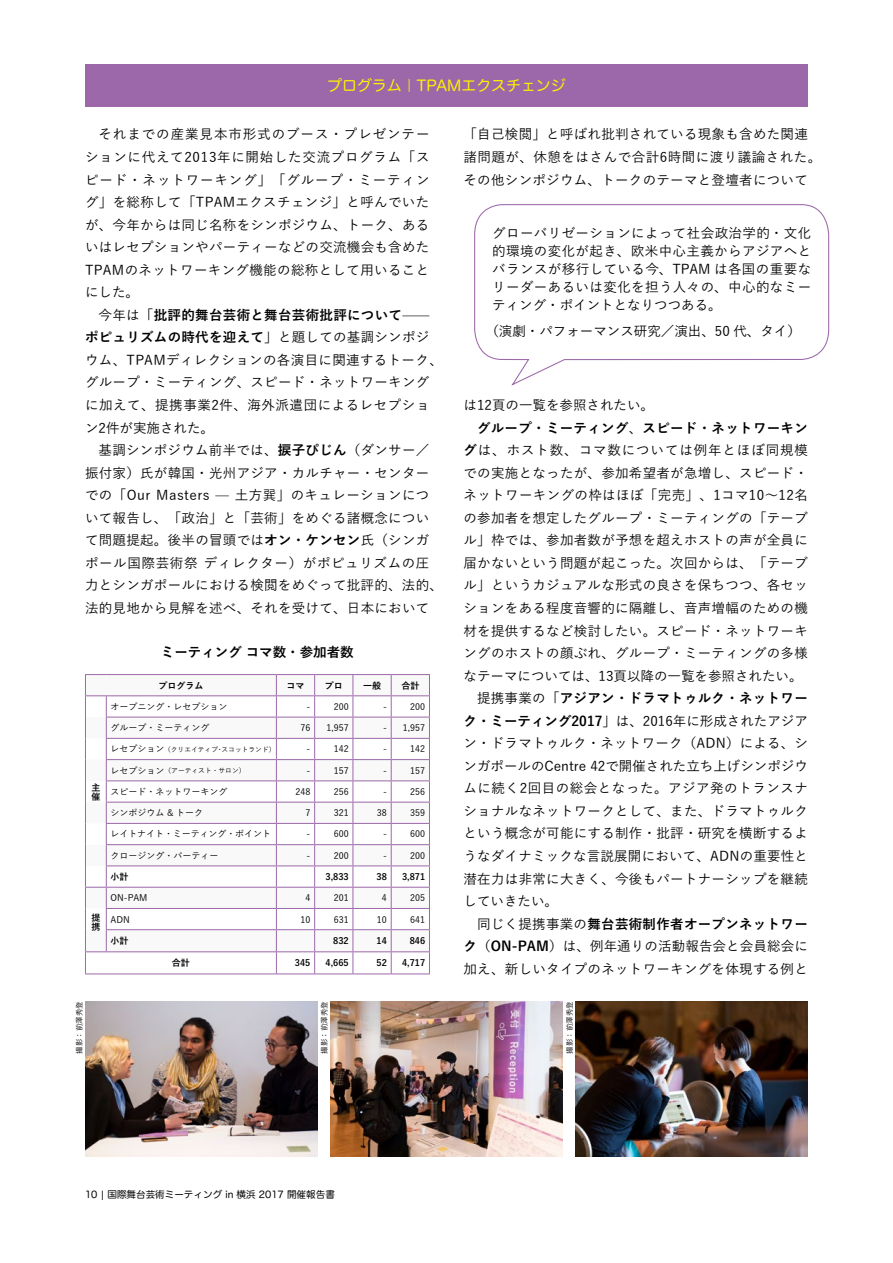
<style>
.page{position:relative;width:893px;height:1263px;background:#fff}
.page>*{position:absolute;margin:0;border:0;box-sizing:border-box;transform-origin:0 0}
.t1{font:14.85px "Hira Maru Pro N W4";color:#fff100}
.t2{font:500 13.5px/22.5px "Yu Go";letter-spacing:.02em;color:#000}
.t3{font:500 13.5px "Yu Go";color:#000}
.t4{font:700 13.5px "Yu Go";letter-spacing:.02em;color:#000}
.t5{font:500 13.5px "Yu Go";letter-spacing:.04em;color:#000}
.t6{font:500 13.5px "Yu Go";letter-spacing:.065em;color:#000}
.t7{font:700 13.5px "Yu Go";color:#000}
.t8{font:9.6px "Hira Maru Pro N W4";color:#000}
.t9{font:500 9px "Yu Go";color:#000}
.t10{font:700 9px/9px "Yu Go";color:#000}
.t11{font:500 7.5px "Yu Go";color:#000}
.t12{font:500 6.75px "Yu Go";color:#000}
.s1{font-weight:700}
.s2{font-size:9px}
.s3{font-weight:500}
</style>
<div class="page">
<div style="left:85px;top:64px;width:723px;height:42px;background:#9c68a9"></div>
<img style="left:85px;top:1001px;width:232px;height:156px">
<img style="left:575px;top:1001px;width:233px;height:156px">
<img style="left:330px;top:1001px;width:233px;height:156px">
<svg style="left:474px;top:204px;width:356px;height:182px"></svg>
<svg style="left:85px;top:674px;width:345px;height:300px"></svg>
<hr style="left:106px;top:973px;width:170px;height:1px;background:#9c68a9">
<hr style="left:276px;top:973px;width:39px;height:1px;background:#9c68a9">
<hr style="left:315px;top:973px;width:38px;height:1px;background:#9c68a9">
<hr style="left:353px;top:973px;width:38px;height:1px;background:#9c68a9">
<hr style="left:391px;top:973px;width:39px;height:1px;background:#9c68a9">
<p class="t1" style="left:327px;top:72px;width:240px">プログラム｜TPAMエクスチェンジ</p>
<p class="t2" style="left:85px;top:122px;width:346px;text-align:justify;text-indent:14px">それまでの産業見本市形式のブース・プレゼンテーションに代えて2013年に開始した交流プログラム「スピード・ネットワーキング」「グループ・ミーティング」を総称して「TPAMエクスチェンジ」と呼んでいたが、今年からは同じ名称をシンポジウム、トーク、あるいはレセプションやパーティーなどの交流機会も含めたTPAMのネットワーキング機能の総称として用いることにした。</p>
<p class="t2" style="left:85px;top:302px;width:359px;text-indent:14px">今年は「<span class="s1">批評的舞台芸術と舞台芸術批評について̶ポピュリズムの時代を迎えて</span>」と題しての基調シンポジウム、TPAMディレクションの各演目に関連するトーク、グループ・ミーティング、スピード・ネットワーキングに加えて、提携事業2件、海外派遣団によるレセプション2件が実施された。</p>
<p class="t2" style="left:85px;top:437px;width:359px;text-indent:14px">基調シンポジウム前半では、<span class="s1">捩子ぴじん</span>（ダンサー／振付家）氏が韓国・光州アジア・カルチャー・センターでの「Our Masters ̶ 土方巽」のキュレーションについて報告し、「政治」と「芸術」をめぐる諸概念について問題提起。後半の冒頭では<span class="s1">オン・ケンセン</span>氏（シンガポール国際芸術祭ディレクター）がポピュリズムの圧力とシンガポールにおける検閲をめぐって批評的、法的、法的見地から見解を述べ、それを受けて、日本において</p>
<p class="t10" style="left:92px;top:783px;width:10px">主催</p>
<p class="t10" style="left:92px;top:913px;width:10px">提携</p>
<p class="t7" style="left:161px;top:645px;width:194px">ミーティング コマ数・参加者数</p>
<p class="t10" style="left:158px;top:681px;width:46px">プログラム</p>
<p class="t10" style="left:287px;top:681px;width:19px">コマ</p>
<p class="t10" style="left:325px;top:681px;width:19px">プロ</p>
<p class="t10" style="left:363px;top:681px;width:19px">一般</p>
<p class="t10" style="left:401px;top:681px;width:19px">合計</p>
<p class="t9" style="left:111px;top:698px;width:118px">オープニング・レセプション</p>
<p class="t9" style="left:307px;top:698px;width:5px">-</p>
<p class="t9" style="left:334px;top:698px;width:16px">200</p>
<p class="t9" style="left:383px;top:698px;width:5px">-</p>
<p class="t9" style="left:410px;top:698px;width:16px">200</p>
<p class="t9" style="left:111px;top:719px;width:100px">グループ・ミーティング</p>
<p class="t9" style="left:300px;top:719px;width:11px">76</p>
<p class="t9" style="left:326px;top:719px;width:24px">1,957</p>
<p class="t9" style="left:383px;top:719px;width:44px">- 1,957</p>
<p class="t12" style="left:111px;top:743px;width:166px"><span class="s2">レセプション</span>（クリエイティブ・スコットランド）</p>
<p class="t9" style="left:307px;top:741px;width:5px">-</p>
<p class="t9" style="left:334px;top:741px;width:16px">142</p>
<p class="t9" style="left:383px;top:741px;width:5px">-</p>
<p class="t9" style="left:410px;top:741px;width:16px">142</p>
<p class="t12" style="left:111px;top:764px;width:137px"><span class="s2">レセプション</span>（アーティスト・サロン）</p>
<p class="t9" style="left:307px;top:762px;width:5px">-</p>
<p class="t9" style="left:334px;top:762px;width:16px">157</p>
<p class="t9" style="left:383px;top:762px;width:5px">-</p>
<p class="t9" style="left:410px;top:762px;width:16px">157</p>
<p class="t9" style="left:111px;top:783px;width:118px">スピード・ネットワーキング</p>
<p class="t9" style="left:295px;top:783px;width:16px">248</p>
<p class="t9" style="left:334px;top:783px;width:16px">256</p>
<p class="t9" style="left:383px;top:783px;width:5px">-</p>
<p class="t9" style="left:410px;top:783px;width:16px">256</p>
<p class="t9" style="left:111px;top:804px;width:94px">シンポジウム &amp; トーク</p>
<p class="t9" style="left:305px;top:804px;width:6px">7</p>
<p class="t9" style="left:334px;top:804px;width:16px">321</p>
<p class="t9" style="left:377px;top:804px;width:11px">38</p>
<p class="t9" style="left:410px;top:804px;width:16px">359</p>
<p class="t9" style="left:111px;top:826px;width:162px">レイトナイト・ミーティング・ポイント</p>
<p class="t9" style="left:307px;top:826px;width:5px">-</p>
<p class="t9" style="left:334px;top:826px;width:16px">600</p>
<p class="t9" style="left:383px;top:826px;width:5px">-</p>
<p class="t9" style="left:410px;top:826px;width:16px">600</p>
<p class="t9" style="left:111px;top:847px;width:109px">クロージング・パーティー</p>
<p class="t9" style="left:307px;top:847px;width:5px">-</p>
<p class="t9" style="left:334px;top:847px;width:16px">200</p>
<p class="t9" style="left:383px;top:847px;width:5px">-</p>
<p class="t9" style="left:410px;top:847px;width:16px">200</p>
<p class="t10" style="left:111px;top:872px;width:19px">小計</p>
<p class="t10" style="left:326px;top:872px;width:25px">3,833</p>
<p class="t10" style="left:377px;top:872px;width:12px">38</p>
<p class="t10" style="left:402px;top:872px;width:25px">3,871</p>
<p class="t9" style="left:111px;top:889px;width:38px">ON-PAM</p>
<p class="t9" style="left:305px;top:889px;width:6px">4</p>
<p class="t9" style="left:334px;top:889px;width:16px">201</p>
<p class="t9" style="left:382px;top:889px;width:6px">4</p>
<p class="t9" style="left:410px;top:889px;width:16px">205</p>
<p class="t9" style="left:111px;top:911px;width:21px">ADN</p>
<p class="t9" style="left:301px;top:911px;width:11px">10</p>
<p class="t9" style="left:334px;top:911px;width:16px">631</p>
<p class="t9" style="left:377px;top:911px;width:11px">10</p>
<p class="t9" style="left:410px;top:911px;width:16px">641</p>
<p class="t10" style="left:111px;top:936px;width:19px">小計</p>
<p class="t10" style="left:333px;top:936px;width:17px">832</p>
<p class="t10" style="left:377px;top:936px;width:12px">14</p>
<p class="t10" style="left:410px;top:936px;width:17px">846</p>
<p class="t10" style="left:172px;top:959px;width:19px">合計</p>
<p class="t10" style="left:295px;top:959px;width:17px">345</p>
<p class="t10" style="left:326px;top:959px;width:25px">4,665</p>
<p class="t10" style="left:377px;top:959px;width:12px">52</p>
<p class="t10" style="left:402px;top:959px;width:25px">4,717</p>
<p class="t2" style="left:463px;top:122px;width:359px">「自己検閲」と呼ばれ批判されている現象も含めた関連諸問題が、休憩をはさんで合計6時間に渡り議論された。その他シンポジウム、トークのテーマと登壇者について</p>
<p class="t2" style="left:492px;top:222px;width:321px;line-height:18px;text-align:justify">グローバリゼーションによって社会政治学的・文化的環境の変化が起き、欧米中心主義からアジアへとバランスが移行している今、TPAM は各国の重要なリーダーあるいは変化を担う人々の、中心的なミーティング・ポイントとなりつつある。</p>
<p class="t3" style="left:485px;top:319px;width:317px">（演劇・パフォーマンス研究／演出、50 代、タイ）</p>
<p class="t3" style="left:463px;top:393px;width:192px">は12頁の一覧を参照されたい。</p>
<p class="t4" style="left:477px;top:420px;width:332px">グループ・ミーティング<span class="s3">、</span>スピード・ネットワーキン</p>
<p class="t6" style="left:463px;top:438px;width:346px"><span class="s1">グ</span>は、ホスト数、コマ数については例年とほぼ同規模</p>
<p class="t2" style="left:463px;top:460px;width:346px">での実施となったが、参加希望者が急増し、スピード・</p>
<p class="t2" style="left:463px;top:482px;width:346px">ネットワーキングの枠はほぼ「完売」、1コマ10～12名</p>
<p class="t2" style="left:463px;top:505px;width:346px">の参加者を想定したグループ・ミーティングの「テーブ</p>
<p class="t2" style="left:463px;top:527px;width:346px">ル」枠では、参加者数が予想を超えホストの声が全員に</p>
<p class="t2" style="left:463px;top:550px;width:346px">届かないという問題が起こった。次回からは、「テーブ</p>
<p class="t2" style="left:463px;top:572px;width:346px">ル」というカジュアルな形式の良さを保ちつつ、各セッ</p>
<p class="t2" style="left:463px;top:595px;width:346px">ションをある程度音響的に隔離し、音声増幅のための機</p>
<p class="t2" style="left:463px;top:618px;width:346px">材を提供するなど検討したい。スピード・ネットワーキ</p>
<p class="t2" style="left:463px;top:640px;width:346px">ングのホストの顔ぶれ、グループ・ミーティングの多様</p>
<p class="t3" style="left:463px;top:663px;width:340px">なテーマについては、13頁以降の一覧を参照されたい。</p>
<p class="t4" style="left:477px;top:691px;width:332px"><span class="s3">提携事業の「</span>アジアン・ドラマトゥルク・ネットワー</p>
<p class="t3" style="left:463px;top:708px;width:346px"><span class="s1">ク・ミーティング2017</span>」は、2016年に形成されたアジア</p>
<p class="t2" style="left:463px;top:730px;width:346px">ン・ドラマトゥルク・ネットワーク（ADN）による、シ</p>
<p class="t3" style="left:463px;top:753px;width:346px">ンガポールのCentre 42で開催された立ち上げシンポジウ</p>
<p class="t5" style="left:463px;top:776px;width:346px">ムに続く2回目の総会となった。アジア発のトランスナ</p>
<p class="t2" style="left:463px;top:798px;width:346px">ショナルなネットワークとして、また、ドラマトゥルク</p>
<p class="t2" style="left:463px;top:820px;width:346px">という概念が可能にする制作・批評・研究を横断するよ</p>
<p class="t2" style="left:463px;top:843px;width:346px">うなダイナミックな言説展開において、ADNの重要性と</p>
<p class="t2" style="left:463px;top:866px;width:346px">潜在力は非常に大きく、今後もパートナーシップを継続</p>
<p class="t2" style="left:463px;top:888px;width:96px">していきたい。</p>
<p class="t4" style="left:477px;top:916px;width:332px"><span class="s3">同じく提携事業の</span>舞台芸術制作者オープンネットワー</p>
<p class="t2" style="left:463px;top:933px;width:346px"><span class="s1">ク</span>（<span class="s1">ON-PAM</span>）は、例年通りの活動報告会と会員総会に</p>
<p class="t2" style="left:463px;top:956px;width:346px">加え、新しいタイプのネットワーキングを体現する例と</p>
<p class="t11" style="left:72px;top:1054px;width:54px;rotate:-90deg">撮影：前澤秀登</p>
<p class="t11" style="left:318px;top:1054px;width:54px;rotate:-90deg">撮影：前澤秀登</p>
<p class="t11" style="left:563px;top:1054px;width:54px;rotate:-90deg">撮影：前澤秀登</p>
<p class="t8" style="left:85px;top:1186px;width:251px">10 | 国際舞台芸術ミーティング in 横浜 2017 開催報告書</p>
</div>
